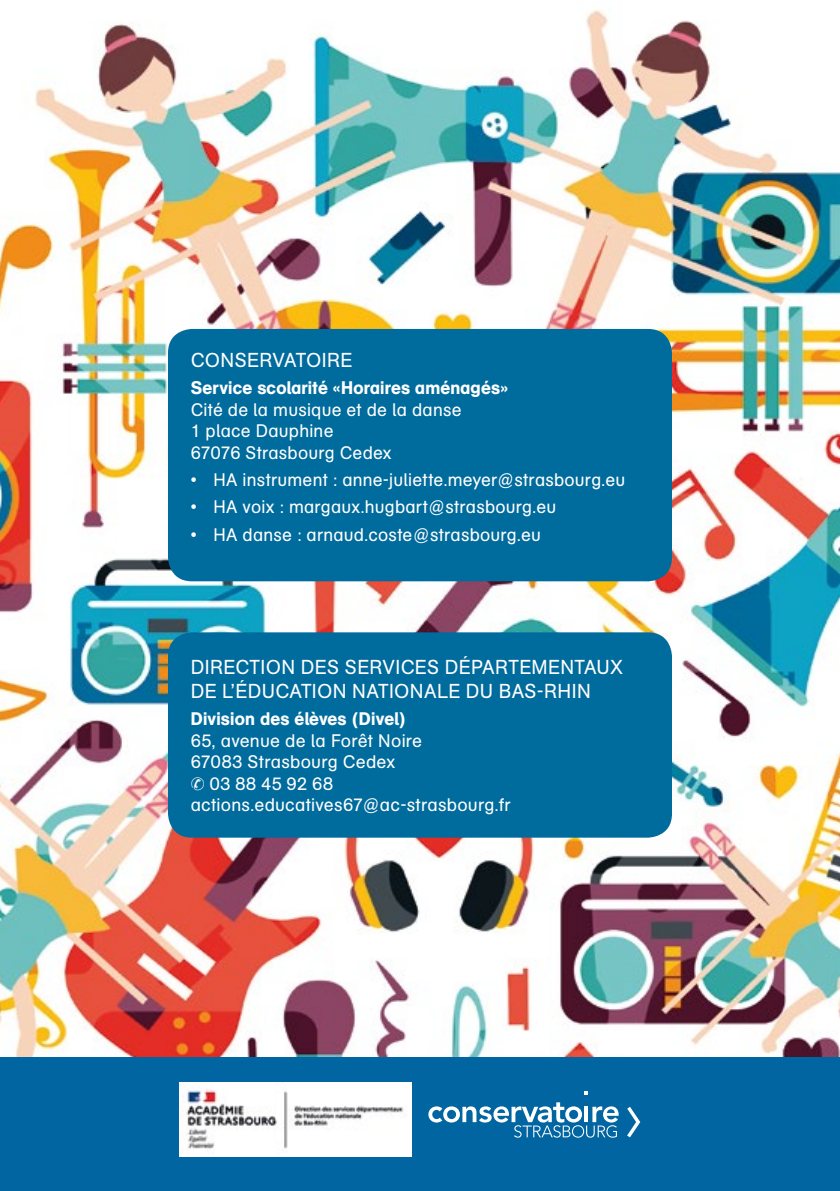
<style>
.page{position:relative;width:840px;height:1191px;background:#fff}
.page>*{position:absolute;margin:0;border:0;box-sizing:border-box;transform-origin:0 0}
.t1{font:20px/24px "AG Schoolbook Regular A";letter-spacing:.02em;color:#fff}
.t2{font:18px/21.6px "AG Schoolbook";letter-spacing:.015em;color:#fff}
.t3{font:500 18px "AG Schoolbook";letter-spacing:.01em;color:#fff}
</style>
<div class="page">
<img style="left:0;top:10px;width:839px;height:1047px">
<div style="left:168px;top:329px;width:503px;height:252px;background:#006b9d;border-radius:24px"></div>
<div style="left:168px;top:632px;width:503px;height:205px;background:#006b9d;border-radius:24px"></div>
<div style="left:0;top:1057px;width:839px;height:134px;background:#0065a0"></div>
<svg style="left:627px;top:1107px;width:13px;height:30px"></svg>
<svg style="left:584px;top:1091px;width:4px;height:4px"></svg>
<svg style="left:428px;top:1102px;width:190px;height:35px"></svg>
<img style="left:180px;top:1082px;width:231px;height:74px">
<p class="t1" style="left:190px;top:348px;width:163px">CONSERVATOIRE</p>
<p class="t3" style="left:190px;top:377px;width:319px">Service scolarité «Horaires aménagés»</p>
<p class="t2" style="left:190px;top:399px;width:272px">Cité de la musique et de la danse<br>1 place Dauphine<br>67076 Strasbourg Cedex</p>
<p class="t2" style="left:190px;top:469px;width:436px">• HA instrument : anne-juliette.meyer@strasbourg.eu</p>
<p class="t2" style="left:190px;top:496px;width:367px">• HA voix : margaux.hugbart@strasbourg.eu</p>
<p class="t2" style="left:190px;top:524px;width:351px">• HA danse : arnaud.coste@strasbourg.eu</p>
<p class="t1" style="left:190px;top:655px;width:433px">DIRECTION DES SERVICES DÉPARTEMENTAUX<br>DE L’ÉDUCATION NATIONALE DU BAS-RHIN</p>
<p class="t3" style="left:190px;top:707px;width:216px">Division des élèves (Divel)</p>
<p class="t2" style="left:190px;top:730px;width:233px">65, avenue de la Forêt Noire</p>
<p class="t2" style="left:190px;top:751px;width:206px">67083 Strasbourg Cedex</p>
<p class="t2" style="left:210px;top:773px;width:125px">03 88 45 92 68</p>
<p class="t2" style="left:190px;top:794px;width:321px">actions.educatives67@ac-strasbourg.fr</p>
</div>
